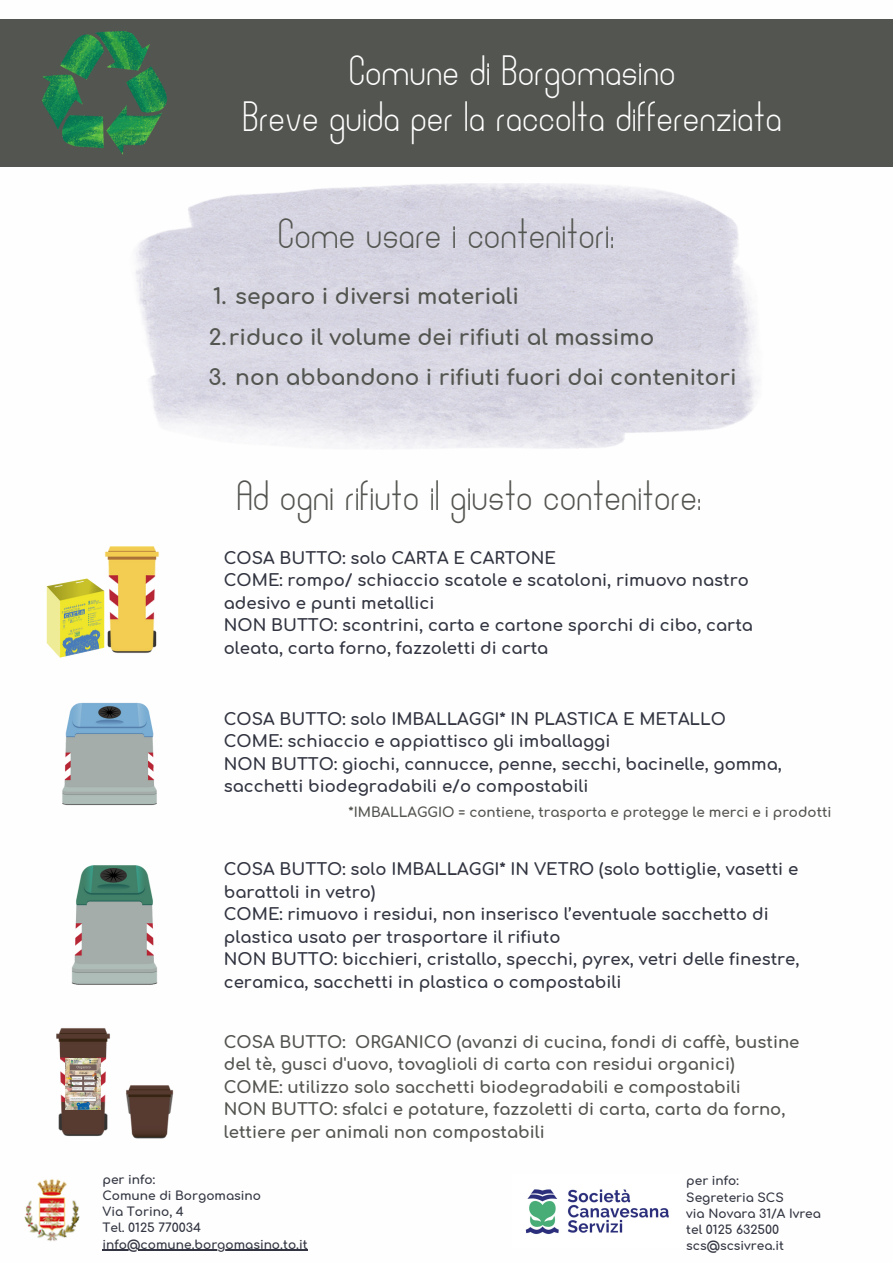
<style>
.page{position:relative;width:893px;height:1264px;background:#fff}
.page>*{position:absolute;margin:0;border:0;box-sizing:border-box;transform-origin:0 0}
.t1{font:33px "Adelina";color:#fff}
.t2{font:33px "Adelina";color:#535550}
.t3{font:700 21.6px "Comfortaa";color:#535550}
.t4{font:700 16.5px/22.5px "Comfortaa";color:#323541}
.t5{font:700 16.5px/22.5px "Comfortaa";color:#535550}
.t6{font:700 13.5px "Comfortaa";color:#535550}
.t7{font:700 12.15px "Comfortaa";color:#323541}
</style>
<div class="page">
<div style="left:0;top:20px;width:892px;height:146px;background:#535550"></div>
<img style="left:525px;top:1189px;width:144px;height:45px">
<img style="left:42px;top:32px;width:125px;height:122px">
<img style="left:62px;top:702px;width:95px;height:104px">
<img style="left:46px;top:578px;width:50px;height:80px">
<img style="left:96px;top:546px;width:63px;height:107px">
<img style="left:71px;top:865px;width:87px;height:120px">
<img style="left:135px;top:184px;width:625px;height:265px">
<img style="left:56px;top:1028px;width:54px;height:108px">
<img style="left:65px;top:1058px;width:36px;height:51px">
<img style="left:126px;top:1085px;width:48px;height:54px">
<img style="left:25px;top:1179px;width:55px;height:62px">
<hr style="left:106px;top:1249px;width:202px;height:1px;background:#323541">
<p class="t1" style="left:348px;top:54px;width:328px">Comune di Borgomasino</p>
<p class="t1" style="left:242px;top:100px;width:541px">Breve guida per la raccolta differenziata</p>
<p class="t2" style="left:278px;top:217px;width:338px">Come usare i contenitori:</p>
<p class="t3" style="left:213px;top:285px;width:307px">1. separo i diversi materiali</p>
<p class="t3" style="left:209px;top:325px;width:447px">2.riduco il volume dei rifiuti al massimo</p>
<p class="t3" style="left:209px;top:366px;width:529px">3. non abbandono i rifiuti fuori dai contenitori</p>
<p class="t2" style="left:236px;top:479px;width:467px">Ad ogni rifiuto il giusto contenitore:</p>
<p class="t4" style="left:224px;top:547px;width:334px">COSA BUTTO: solo CARTA E CARTONE</p>
<p class="t4" style="left:224px;top:570px;width:526px">COME: rompo/ schiaccio scatole e scatoloni, rimuovo nastro adesivo e punti metallici</p>
<p class="t4" style="left:224px;top:615px;width:530px">NON BUTTO: scontrini, carta e cartone sporchi di cibo, carta oleata, carta forno, fazzoletti di carta</p>
<p class="t4" style="left:224px;top:708px;width:503px">COSA BUTTO: solo IMBALLAGGI* IN PLASTICA E METALLO</p>
<p class="t4" style="left:224px;top:730px;width:388px">COME: schiaccio e appiattisco gli imballaggi</p>
<p class="t4" style="left:224px;top:753px;width:559px">NON BUTTO: giochi, cannucce, penne, secchi, bacinelle, gomma, sacchetti biodegradabili e/o compostabili</p>
<p class="t6" style="left:348px;top:805px;width:484px">*IMBALLAGGIO = contiene, trasporta e protegge le merci e i prodotti</p>
<p class="t4" style="left:224px;top:858px;width:576px">COSA BUTTO: solo IMBALLAGGI* IN VETRO (solo bottiglie, vasetti e barattoli in vetro)</p>
<p class="t4" style="left:224px;top:903px;width:546px">COME: rimuovo i residui, non inserisco l’eventuale sacchetto di plastica usato per trasportare il rifiuto</p>
<p class="t4" style="left:224px;top:948px;width:577px">NON BUTTO: bicchieri, cristallo, specchi, pyrex, vetri delle finestre, ceramica, sacchetti in plastica o compostabili</p>
<p class="t5" style="left:224px;top:1031px;width:577px">COSA BUTTO: ORGANICO (avanzi di cucina, fondi di caffè, bustine del tè, gusci d'uovo, tovaglioli di carta con residui organici)</p>
<p class="t5" style="left:224px;top:1076px;width:518px">COME: utilizzo solo sacchetti biodegradabili e compostabili</p>
<p class="t5" style="left:224px;top:1098px;width:563px">NON BUTTO: sfalci e potature, fazzoletti di carta, carta da forno, lettiere per animali non compostabili</p>
<p class="t7" style="left:102px;top:1172px;width:54px">per info:</p>
<p class="t7" style="left:102px;top:1189px;width:160px">Comune di Borgomasino</p>
<p class="t7" style="left:102px;top:1205px;width:83px">Via Torino, 4</p>
<p class="t7" style="left:102px;top:1221px;width:100px">Tel. 0125 770034</p>
<p class="t7" style="left:102px;top:1237px;width:207px">info@comune.borgomasino.to.it</p>
<p class="t7" style="left:686px;top:1174px;width:54px">per info:</p>
<p class="t7" style="left:686px;top:1190px;width:99px">Segreteria SCS</p>
<p class="t7" style="left:686px;top:1206px;width:136px">via Novara 31/A Ivrea</p>
<p class="t7" style="left:686px;top:1223px;width:94px">tel 0125 632500</p>
<p class="t7" style="left:686px;top:1239px;width:99px">scs@scsivrea.it</p>
</div>
